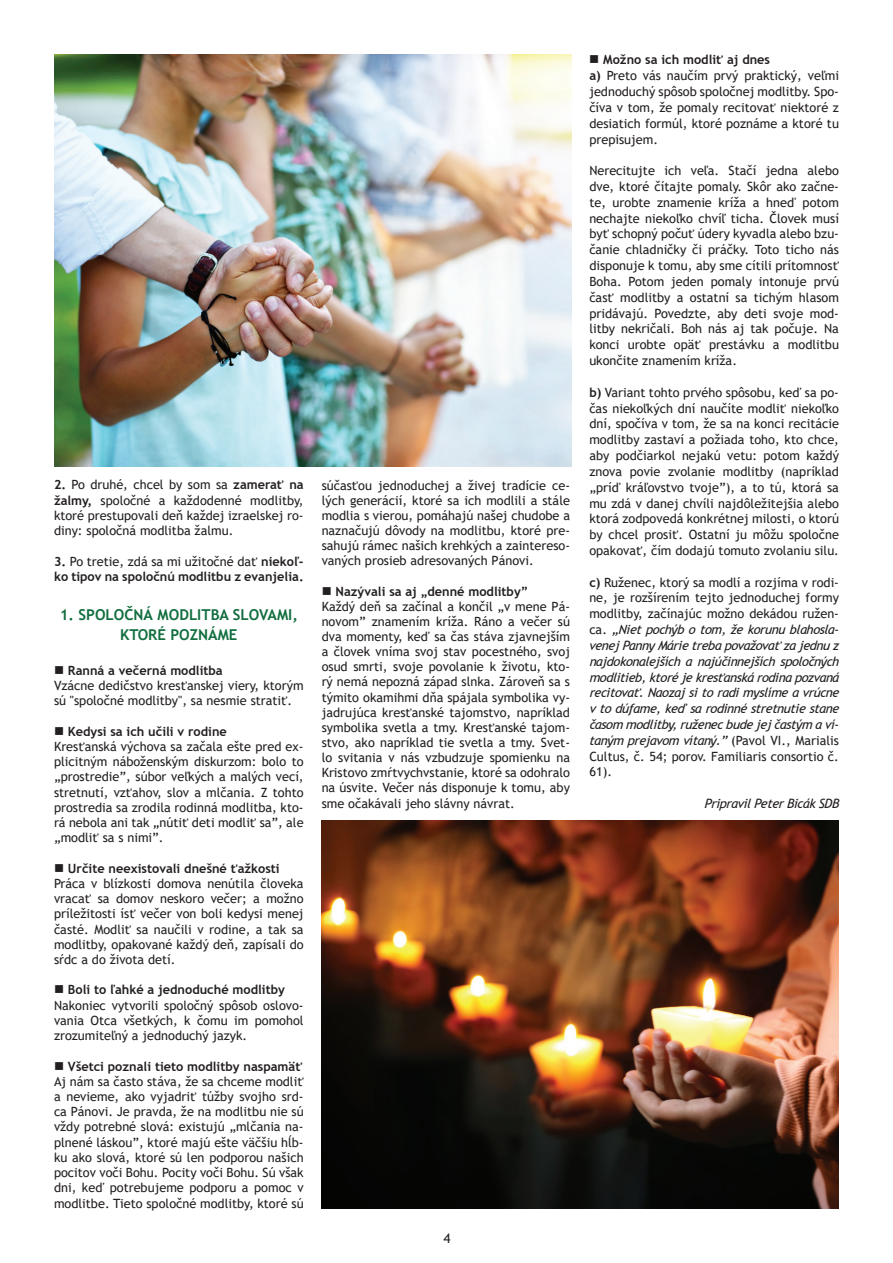
<style>
.page{position:relative;width:893px;height:1263px;background:#fff}
.page>*{position:absolute;margin:0;border:0;box-sizing:border-box;transform-origin:0 0}
.t1{font:700 15px/19.6px "Trebuchet MS";color:#116e3f;text-align:center}
.t2{font:13.5px "Trebuchet MS";color:#231f20}
.t3{font:12.75px/15.1px "Trebuchet MS";color:#231f20}
.t4{font:italic 12.75px/15.8px "Trebuchet MS";letter-spacing:-.03em;color:#231f20;text-align:justify}
.t5{font:700 12.75px/15.1px "Trebuchet MS";color:#231f20}
.s1{font-weight:700}
.s2{font-weight:400}
.s3{font-weight:700;font-style:normal}
.s4{font-style:normal}
</style>
<div class="page">
<img style="left:322px;top:821px;width:517px;height:388px">
<img style="left:54px;top:54px;width:517px;height:412px">
<p class="t3" style="left:54px;top:477px;width:251px;text-align:justify"><span class="s1">2.</span> Po druhé, chcel by som sa <span class="s1">zamerať na žalmy,</span> spoločné a každodenné modlitby, ktoré prestupovali deň každej izraelskej ro&shy;diny: spoločná modlitba žalmu.</p>
<p class="t5" style="left:54px;top:553px;width:251px">3. <span class="s2">Po tretie, zdá sa mi užitočné dať</span> niekoľ&shy;ko tipov na spoločnú modlitbu z evanjelia.</p>
<p class="t1" style="left:60px;top:605px;width:240px">1. SPOLOČNÁ MODLITBA SLOVAMI,<br>KTORÉ POZNÁME</p>
<p class="t3" style="left:54px;top:663px;width:251px">■ <span class="s1">Ranná a večerná modlitba<br></span>Vzácne dedičstvo kresťanskej viery, ktorým sú "spoločné modlitby", sa nesmie stratiť.</p>
<p class="t3" style="left:54px;top:723px;width:251px">■ <span class="s1">Kedysi sa ich učili v rodine<br></span>Kresťanská výchova sa začala ešte pred ex&shy;plicitným náboženským diskurzom: bolo to „prostredie”, súbor veľkých a malých vecí, stretnutí, vzťahov, slov a mlčania. Z tohto prostredia sa zrodila rodinná modlitba, kto&shy;rá nebola ani tak „nútiť deti modliť sa”, ale „modliť sa s nimi”.</p>
<p class="t3" style="left:54px;top:860px;width:251px">■ <span class="s1">Určite neexistovali dnešné ťažkosti </span>Práca v blízkosti domova nenútila človeka vracať sa domov neskoro večer; a možno príležitosti ísť večer von boli kedysi menej časté. Modliť sa naučili v rodine, a tak sa modlitby, opakované každý deň, zapísali do sŕdc a do života detí.</p>
<p class="t3" style="left:54px;top:982px;width:251px">■ <span class="s1">Boli to ľahké a jednoduché modlitby </span>Nakoniec vytvorili spoločný spôsob oslovo&shy;vania Otca všetkých, k čomu im pomohol zrozumiteľný a jednoduchý jazyk.</p>
<p class="t3" style="left:54px;top:1058px;width:251px;text-align:justify">■ <span class="s1">Všetci poznali tieto modlitby naspamäť </span>Aj nám sa často stáva, že sa chceme modliť a nevieme, ako vyjadriť túžby svojho srd&shy;ca Pánovi. Je pravda, že na modlitbu nie sú vždy potrebné slová: existujú „mlčania na&shy;plnené láskou”, ktoré majú ešte väčšiu hĺb&shy;ku ako slová, ktoré sú len podporou našich pocitov voči Bohu. Pocity voči Bohu. Sú však dni, keď potrebujeme podporu a pomoc v modlitbe. Tieto spoločné modlitby, ktoré sú</p>
<p class="t3" style="left:322px;top:477px;width:250px;text-align:justify">súčasťou jednoduchej a živej tradície ce&shy;lých generácií, ktoré sa ich modlili a stále modlia s vierou, pomáhajú našej chudobe a naznačujú dôvody na modlitbu, ktoré pre&shy;sahujú rámec našich krehkých a zaintereso&shy;vaných prosieb adresovaných Pánovi.</p>
<p class="t3" style="left:322px;top:583px;width:250px">■ <span class="s1">Nazývali sa aj „denné modlitby”<br></span>Každý deň sa začínal a končil „v mene Pá&shy;novom” znamením kríža. Ráno a večer sú dva momenty, keď sa čas stáva zjavnejším a človek vníma svoj stav pocestného, svoj osud smrti, svoje povolanie k životu, kto&shy;rý nemá nepozná západ slnka. Zároveň sa s týmito okamihmi dňa spájala symbolika vy&shy;jadrujúca kresťanské tajomstvo, napríklad symbolika svetla a tmy. Kresťanské tajom&shy;stvo, ako napríklad tie svetla a tmy. Svet&shy;lo svitania v nás vzbudzuje spomienku na Kristovo zmŕtvychvstanie, ktoré sa odohralo na úsvite. Večer nás disponuje k tomu, aby sme očakávali jeho slávny návrat.</p>
<p class="t2" style="left:444px;top:1230px;width:9px">4</p>
<p class="t3" style="left:589px;top:52px;width:251px;line-height:15.8px">■ <span class="s1">Možno sa ich modliť aj dnes<br>a)</span> Preto vás naučím prvý praktický, veľmi jednoduchý spôsob spoločnej modlitby. Spo&shy;číva v tom, že pomaly recitovať niektoré z desiatich formúl, ktoré poznáme a ktoré tu prepisujem.</p>
<p class="t3" style="left:589px;top:163px;width:251px;line-height:15.8px;text-align:justify">Nerecitujte ich veľa. Stačí jedna alebo dve, ktoré čítajte pomaly. Skôr ako začne&shy;te, urobte znamenie kríža a hneď potom nechajte niekoľko chvíľ ticha. Človek musí byť schopný počuť údery kyvadla alebo bzu&shy;čanie chladničky či práčky. Toto ticho nás disponuje k tomu, aby sme cítili prítomnosť Boha. Potom jeden pomaly intonuje prvú časť modlitby a ostatní sa tichým hlasom pridávajú. Povedzte, aby deti svoje mod&shy;litby nekričali. Boh nás aj tak počuje. Na konci urobte opäť prestávku a modlitbu ukončite znamením kríža.</p>
<p class="t3" style="left:589px;top:384px;width:251px;line-height:15.8px;text-align:justify"><span class="s1">b)</span> Variant tohto prvého spôsobu, keď sa po&shy;čas niekoľkých dní naučíte modliť niekoľko dní, spočíva v tom, že sa na konci recitácie modlitby zastaví a požiada toho, kto chce, aby podčiarkol nejakú vetu: potom každý znova povie zvolanie modlitby (napríklad „príď kráľovstvo tvoje”), a to tú, ktorá sa mu zdá v danej chvíli najdôležitejšia alebo ktorá zodpovedá konkrétnej milosti, o ktorú by chcel prosiť. Ostatní ju môžu spoločne opakovať, čím dodajú tomuto zvolaniu silu.</p>
<p class="t4" style="left:589px;top:574px;width:253px"><span class="s3">c)</span> <span class="s4">Ruženec, ktorý sa modlí a rozjíma v rodi&shy;ne, je rozšírením tejto jednoduchej formy modlitby, začínajúc možno dekádou ružen&shy;ca.</span> „Niet pochýb o tom, že korunu blahosla&shy;venej Panny Márie treba považovať za jednu z najdokonalejších a najúčinnejších spoločných modlitieb, ktoré je kresťanská rodina pozvaná recitovať. Naozaj si to radi myslíme a vrúcne v to dúfame, keď sa rodinné stretnutie stane časom modlitby, ruženec bude jej častým a ví&shy;taným prejavom vítaný.” <span class="s4">(Pavol VI., Marialis Cultus, č. 54; porov. Familiaris consortio č.<br>61).</span></p>
<p class="t4" style="left:704px;top:796px;width:137px">Pripravil Peter Bicák SDB</p>
</div>
